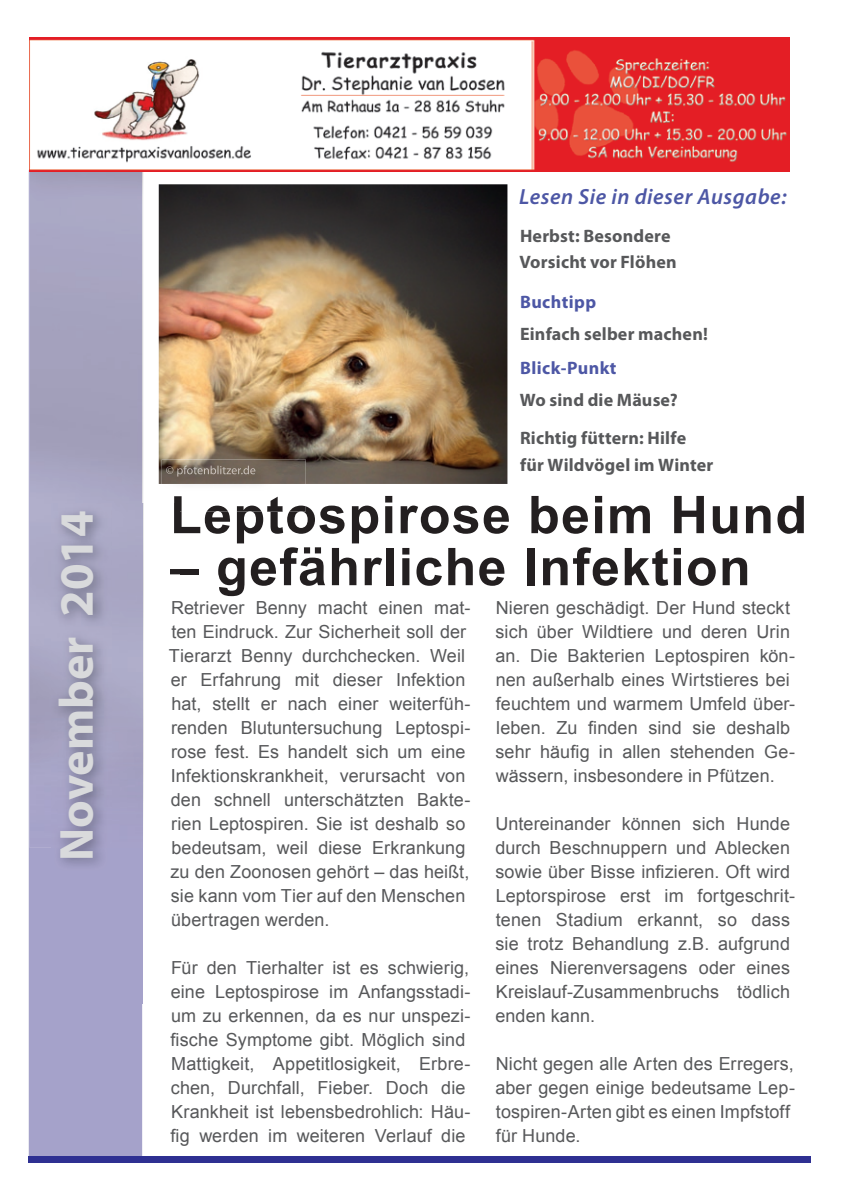
<style>
.page{position:relative;width:842px;height:1191px;background:#fff}
.page>*{position:absolute;margin:0;border:0;box-sizing:border-box;transform-origin:0 0}
.t1{font:700 52px "Arial";letter-spacing:.025em;color:#231f20}
.t2{font:700 48px "Myriad Pro";color:#d9dadc}
.t3{font:italic 600 22px "Myriad Pro";letter-spacing:.025em;color:#4d57a5}
.t4{font:18px/24px "Arial";letter-spacing:.005em;color:#57585a}
.t5{font:700 18px/26.6px "Myriad Pro";letter-spacing:.01em;color:#57585a}
.t6{font:700 18px "Myriad Pro";letter-spacing:.025em;color:#4d57a5}
</style>
<div class="page">
<div style="left:29px;top:171px;width:113px;height:986px;background:#a5a2ca"></div>
<div style="left:28px;top:1157px;width:783px;height:6px;background:#2e3092"></div>
<img style="left:30px;top:171px;width:112px;height:677px">
<img style="left:29px;top:37px;width:760px;height:134px">
<img style="left:51px;top:504px;width:93px;height:500px">
<img style="left:174px;top:511px;width:5px;height:23px">
<img style="left:170px;top:569px;width:9px;height:6px">
<img style="left:159px;top:184px;width:348px;height:300px">
<img style="left:162px;top:459px;width:144px;height:26px">
<img style="left:174px;top:496px;width:132px;height:15px">
<svg style="left:174px;top:504px;width:5px;height:7px"></svg>
<img style="left:166px;top:465px;width:89px;height:11px">
<h2 class="t2" style="left:45px;top:860px;width:351px;rotate:-90deg">November 2014</h2>
<p class="t3" style="left:519px;top:182px;width:269px">Lesen Sie in dieser Ausgabe:</p>
<p class="t5" style="left:519px;top:222px;width:159px">Herbst: Besondere<br>Vorsicht vor Flöhen</p>
<p class="t6" style="left:520px;top:290px;width:78px">Buchtipp</p>
<p class="t5" style="left:520px;top:320px;width:189px">Einfach selber machen!</p>
<p class="t6" style="left:520px;top:356px;width:98px">Blick-Punkt</p>
<p class="t5" style="left:520px;top:380px;width:168px;line-height:38px">Wo sind die Mäuse?<br>Richtig füttern: Hilfe</p>
<p class="t5" style="left:520px;top:451px;width:195px">für Wildvögel im Winter</p>
<h1 class="t1" style="left:170px;top:480px;width:638px">Leptospirose beim Hund</h1>
<h1 class="t1" style="left:170px;top:532px;width:582px">– gefährliche Infektion</h1>
<p class="t4" style="left:169px;top:596px;width:303px">Retriever Benny macht einen mat&shy;ten Eindruck. Zur Sicherheit soll der Tierarzt Benny durchchecken. Weil er Erfahrung mit dieser Infektion hat, stellt er nach einer weiterfüh&shy;renden Blutuntersuchung Leptospi&shy;rose fest. Es handelt sich um eine Infektionskrankheit, verursacht von den schnell unterschätzten Bakte&shy;rien Leptospiren. Sie ist deshalb so bedeutsam, weil diese Erkrankung zu den Zoonosen gehört – das heißt, sie kann vom Tier auf den Menschen übertragen werden.</p>
<p class="t4" style="left:171px;top:956px;width:301px">Für den Tierhalter ist es schwierig, eine Leptospirose im Anfangsstadi&shy;um zu erkennen, da es nur unspezi&shy;fische Symptome gibt. Möglich sind Mattigkeit, Appetitlosigkeit, Erbre&shy;chen, Durchfall, Fieber. Doch die Krankheit ist lebensbedrohlich: Häu&shy;fig werden im weiteren Verlauf die</p>
<p class="t4" style="left:495px;top:596px;width:301px">Nieren geschädigt. Der Hund steckt sich über Wildtiere und deren Urin an. Die Bakterien Leptospiren kön&shy;nen außerhalb eines Wirtstieres bei feuchtem und warmem Umfeld über&shy;leben. Zu finden sind sie deshalb sehr häufig in allen stehenden Ge&shy;wässern, insbesondere in Pfützen.</p>
<p class="t4" style="left:495px;top:812px;width:301px">Untereinander können sich Hunde durch Beschnuppern und Ablecken sowie über Bisse infizieren. Oft wird<br>Leptorspirose erst im fortgeschrit&shy;tenen Stadium erkannt, so dass sie trotz Behandlung z.B. aufgrund eines Nierenversagens oder eines<br>Kreislauf-Zusammenbruchs tödlich enden kann.</p>
<p class="t4" style="left:495px;top:1052px;width:301px">Nicht gegen alle Arten des Erregers, aber gegen einige bedeutsame Lep&shy;tospiren-Arten gibt es einen Impfstoff für Hunde.</p>
</div>
